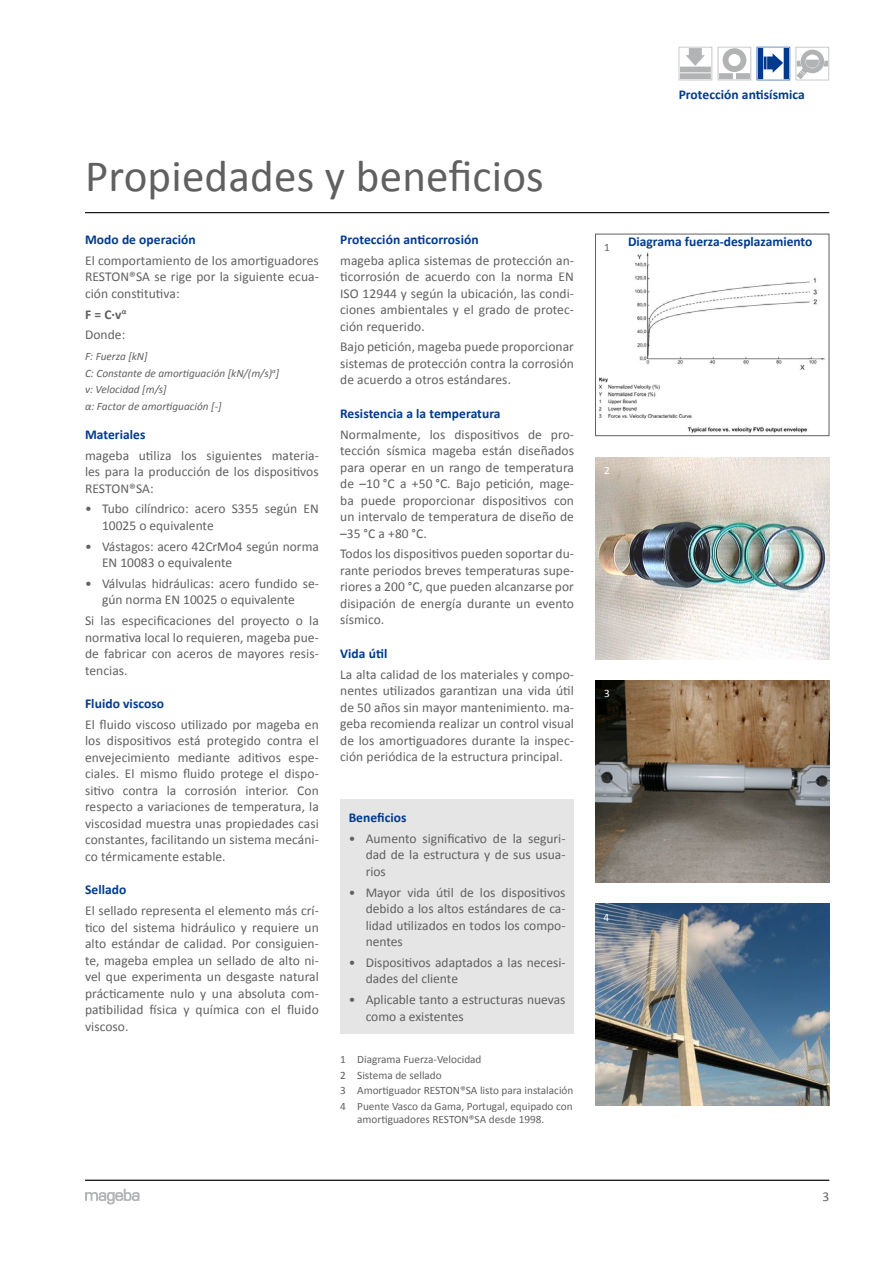
<style>
.page{position:relative;width:893px;height:1263px;background:#fff}
.page>*{position:absolute;margin:0;border:0;box-sizing:border-box;transform-origin:0 0}
.t1{font:45px "Calibri";letter-spacing:.005em;color:#616060}
.t2{font:13.5px/16.5px "Calibri";color:#616060;text-align:justify}
.t3{font:700 13.5px "Calibri";letter-spacing:.005em;color:#003a8c}
.t4{font:11.25px/15.6px "Calibri";color:#616060}
.t5{font:italic 11.25px/16.5px "Calibri";color:#616060}
.t6{font:11.25px "Calibri";color:#fff}
.s1{font-weight:700}
</style>
<div class="page">
<svg style="left:718px;top:47px;width:33px;height:33px"></svg>
<svg style="left:679px;top:47px;width:33px;height:34px"></svg>
<svg style="left:796px;top:47px;width:34px;height:33px"></svg>
<svg style="left:796px;top:72px;width:8px;height:7px"></svg>
<svg style="left:757px;top:47px;width:33px;height:33px"></svg>
<hr style="left:85px;top:1180px;width:744px;height:1px;background:#1a171c">
<hr style="left:85px;top:212px;width:744px;height:1px;background:#1a171c">
<img style="left:596px;top:680px;width:234px;height:202px">
<img style="left:596px;top:457px;width:234px;height:202px">
<img style="left:599px;top:252px;width:226px;height:181px">
<div style="left:595px;top:234px;width:234px;height:202px;border:1px solid #616060"></div>
<img style="left:595px;top:904px;width:234px;height:202px">
<div style="left:649px;top:424px;width:38px;height:9px;background:#fff"></div>
<svg style="left:85px;top:1189px;width:55px;height:15px"></svg>
<div style="left:340px;top:799px;width:234px;height:234px;background:#e6e5e6"></div>
<h1 class="t1" style="left:85px;top:148px;width:460px">Propiedades y beneficios</h1>
<p class="t3" style="left:85px;top:231px;width:112px">Modo de operación</p>
<p class="t2" style="left:85px;top:252px;width:235px">El comportamiento de los amortiguadores RESTON®SA se rige por la siguiente ecua&shy;ción constitutiva:</p>
<p class="t2" style="left:85px;top:304px;width:43px;line-height:20.7px"><span class="s1">F = C·v</span><sup>α<br></sup>Donde:</p>
<p class="t5" style="left:85px;top:348px;width:196px">F: Fuerza [kN]<br>C: Constante de amortiguación [kN/(m/s)<sup>α</sup>] v: Velocidad [m/s]<br>α: Factor de amortiguación [-]</p>
<p class="t3" style="left:85px;top:426px;width:62px">Materiales</p>
<p class="t2" style="left:85px;top:447px;width:235px">mageba utiliza los siguientes materia&shy;les para la producción de los dispositivos RESTON®SA:</p>
<p class="t2" style="left:102px;top:501px;width:218px;text-indent:-17px">• Tubo cilíndrico: acero S355 según EN<br>10025 o equivalente</p>
<p class="t2" style="left:102px;top:538px;width:218px;text-indent:-17px">• Vástagos: acero 42CrMo4 según norma<br>EN 10083 o equivalente</p>
<p class="t2" style="left:85px;top:575px;width:235px;text-align:center">• Válvulas hidráulicas: acero fundido se&shy;gún norma EN 10025 o equivalente</p>
<p class="t2" style="left:85px;top:612px;width:235px">Si las especificaciones del proyecto o la normativa local lo requieren, mageba pue&shy;de fabricar con aceros de mayores resis&shy;tencias.</p>
<p class="t3" style="left:85px;top:695px;width:81px">Fluido viscoso</p>
<p class="t2" style="left:85px;top:716px;width:235px">El fluido viscoso utilizado por mageba en los dispositivos está protegido contra el envejecimiento mediante aditivos espe&shy;ciales. El mismo fluido protege el dispo&shy;sitivo contra la corrosión interior. Con respecto a variaciones de temperatura, la viscosidad muestra unas propiedades casi constantes, facilitando un sistema mecáni&shy;co térmicamente estable.</p>
<p class="t3" style="left:85px;top:881px;width:43px">Sellado</p>
<p class="t2" style="left:85px;top:902px;width:235px">El sellado representa el elemento más crí&shy;tico del sistema hidráulico y requiere un alto estándar de calidad. Por consiguien&shy;te, mageba emplea un sellado de alto ni&shy;vel que experimenta un desgaste natural prácticamente nulo y una absoluta com&shy;patibilidad física y química con el fluido viscoso.</p>
<p class="t3" style="left:340px;top:231px;width:140px">Protección anticorrosión</p>
<p class="t2" style="left:340px;top:252px;width:235px">mageba aplica sistemas de protección an&shy;ticorrosión de acuerdo con la norma EN ISO 12944 y según la ubicación, las condi&shy;ciones ambientales y el grado de protec&shy;ción requerido.</p>
<p class="t2" style="left:340px;top:339px;width:235px">Bajo petición, mageba puede proporcionar sistemas de protección contra la corrosión de acuerdo a otros estándares.</p>
<p class="t3" style="left:340px;top:405px;width:162px">Resistencia a la temperatura</p>
<p class="t2" style="left:340px;top:426px;width:235px">Normalmente, los dispositivos de pro&shy;tección sísmica mageba están diseñados para operar en un rango de temperatura de –10 °C a +50 °C. Bajo petición, mage&shy;ba puede proporcionar dispositivos con un intervalo de temperatura de diseño de –35 °C a +80 °C.</p>
<p class="t2" style="left:340px;top:546px;width:235px">Todos los dispositivos pueden soportar du&shy;rante periodos breves temperaturas supe&shy;riores a 200 °C, que pueden alcanzarse por disipación de energía durante un evento sísmico.</p>
<p class="t3" style="left:340px;top:645px;width:49px">Vida útil</p>
<p class="t2" style="left:340px;top:666px;width:235px">La alta calidad de los materiales y compo&shy;nentes utilizados garantizan una vida útil de 50 años sin mayor mantenimiento. ma&shy;geba recomienda realizar un control visual de los amortiguadores durante la inspec&shy;ción periódica de la estructura principal.</p>
<p class="t3" style="left:349px;top:809px;width:59px">Beneficios</p>
<p class="t2" style="left:366px;top:830px;width:201px;text-indent:-17px">• Aumento significativo de la seguri&shy;dad de la estructura y de sus usua&shy;rios</p>
<p class="t2" style="left:366px;top:884px;width:201px;text-indent:-17px">• Mayor vida útil de los dispositivos debido a los altos estándares de ca&shy;lidad utilizados en todos los compo&shy;nentes</p>
<p class="t2" style="left:366px;top:954px;width:201px;text-indent:-17px">• Dispositivos adaptados a las necesi&shy;dades del cliente</p>
<p class="t2" style="left:366px;top:991px;width:201px;text-indent:-17px">• Aplicable tanto a estructuras nuevas como a existentes</p>
<p class="t4" style="left:340px;top:1051px;width:235px">1 Diagrama Fuerza-Velocidad<br>2 Sistema de sellado<br>3 Amortiguador RESTON®SA listo para instalación 4 Puente Vasco da Gama, Portugal, equipado con</p>
<p class="t4" style="left:357px;top:1112px;width:189px">amortiguadores RESTON®SA desde 1998.</p>
<p class="t3" style="left:679px;top:86px;width:128px">Protección antisísmica</p>
<p class="t4" style="left:604px;top:240px;width:7px">1</p>
<p class="t3" style="left:628px;top:233px;width:186px">Diagrama fuerza-desplazamiento</p>
<p class="t6" style="left:604px;top:463px;width:7px">2</p>
<p class="t6" style="left:604px;top:686px;width:7px">3</p>
<p class="t6" style="left:604px;top:910px;width:7px">4</p>
<p class="t2" style="left:822px;top:1188px;width:8px">3</p>
</div>
